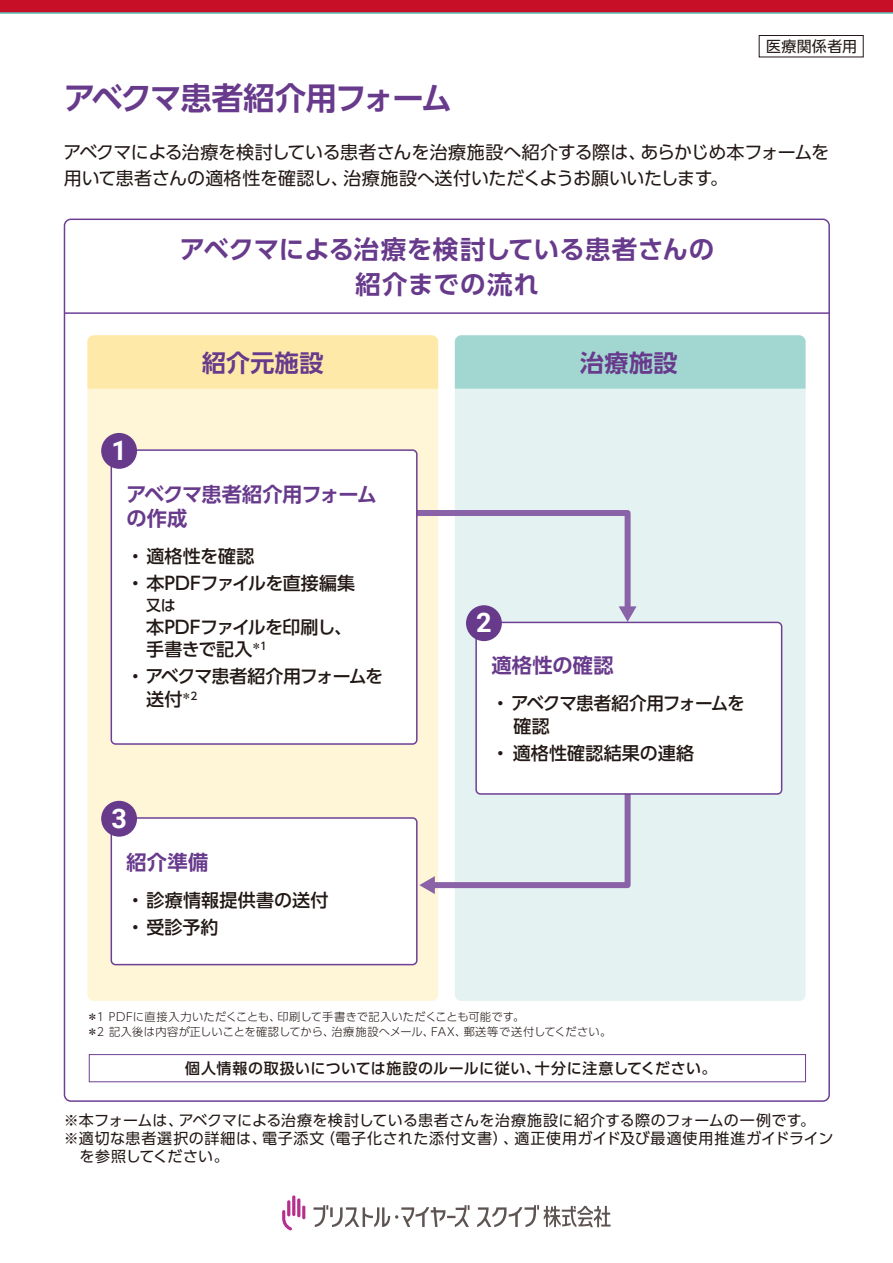
<style>
.page{position:relative;width:893px;height:1263px;background:#fff}
.page>*{position:absolute;margin:0;border:0;box-sizing:border-box;transform-origin:0 0}
.t1{font:700 31.5px "UD Shin Go Pr 6 De";letter-spacing:-.06em;color:#683a8c}
.t2{font:700 27px "Roboto";color:#fff}
.t3{font:700 25.5px/34.5px "UD Shin Go Pr 6 De";letter-spacing:.01em;color:#683a8c;text-align:center}
.t4{font:700 24px "UD Shin Go Pr 6 De";letter-spacing:.02em;color:#683a8c}
.t5{font:700 20.25px/24.3px "UD Shin Go Pro De";letter-spacing:-.05em;color:#683a8c}
.t6{font:700 20.25px "UD Shin Go Pro De";letter-spacing:-.005em;color:#683a8c}
.t7{font:18px/25.5px "UD Shin Go Pr 6";letter-spacing:-.02em;color:#221815}
.t8{font:500 18px/22.5px "UD Shin Go Pro";letter-spacing:-.06em;color:#221815}
.t9{font:500 18px/27px "UD Shin Go Pro";letter-spacing:-.005em;color:#221815}
.t10{font:500 18px/22.5px "UD Shin Go Pro";letter-spacing:-.03em;color:#221815}
.t11{font:500 18px/27px "UD Shin Go Pro";letter-spacing:.015em;color:#221815}
.t12{font:15px/18px "UD Shin Go Pro";letter-spacing:.025em;color:#221815}
.t13{font:500 15px "UD Shin Go Pro";letter-spacing:.035em;color:#221815}
.t14{font:300 11.25px/15px "UD Shin Go Pro";letter-spacing:.01em;color:#221815}
</style>
<div class="page">
<svg style="left:282px;top:1195px;width:23px;height:35px"></svg>
<svg style="left:314px;top:1205px;width:296px;height:22px"></svg>
<div style="left:0;top:0;width:893px;height:13px;background:#c71028"></div>
<hr style="left:0;top:12px;width:893px;height:2px;background:#5abeb6">
<div style="left:455px;top:335px;width:350px;height:666px;background:#e4f3f1;border-radius:6px"></div>
<div style="left:87px;top:335px;width:351px;height:666px;background:#fff5d7;border-radius:6px"></div>
<div style="left:455px;top:335px;width:350px;height:54px;background:#a2d6d0"></div>
<div style="left:87px;top:335px;width:351px;height:54px;background:#ffe9a9"></div>
<hr style="left:64px;top:312px;width:765px;height:2px;background:#6e3f95">
<div style="left:759px;top:35px;width:105px;height:22px;background:#fff;border:1px solid #221815"></div>
<div style="left:89px;top:1054px;width:717px;height:28px;background:#fff;border:1px solid #6e3f95"></div>
<svg style="left:418px;top:510px;width:219px;height:112px"></svg>
<svg style="left:419px;top:795px;width:212px;height:99px"></svg>
<div style="left:111px;top:450px;width:306px;height:294px;background:#fff;border-radius:4px"></div>
<div style="left:111px;top:449px;width:307px;height:296px;border:2px solid #6e3f95;border-radius:4px"></div>
<div style="left:111px;top:818px;width:306px;height:146px;background:#fff;border-radius:4px"></div>
<div style="left:111px;top:817px;width:307px;height:148px;border:2px solid #6e3f95;border-radius:4px"></div>
<div style="left:476px;top:622px;width:306px;height:172px;background:#fff;border-radius:4px"></div>
<div style="left:475px;top:622px;width:307px;height:173px;border:2px solid #6e3f95;border-radius:4px"></div>
<div style="left:466px;top:605px;width:36px;height:36px;background:#683a8c;border-radius:50%"></div>
<div style="left:101px;top:433px;width:36px;height:36px;background:#683a8c;border-radius:50%"></div>
<div style="left:101px;top:801px;width:36px;height:36px;background:#683a8c;border-radius:50%"></div>
<h1 class="t1" style="left:64px;top:72px;width:390px">アベクマ患者紹介用フォーム</h1>
<p class="t12" style="left:766px;top:37px;width:92px">医療関係者用</p>
<p class="t7" style="left:64px;top:139px;width:767px">アベクマによる治療を検討している患者さんを治療施設へ紹介する際は、あらかじめ本フォームを用いて患者さんの適格性を確認し、治療施設へ送付いただくようお願いいたします。</p>
<h3 class="t3" style="left:180px;top:232px;width:536px">アベクマによる治療を検討している患者さんの紹介までの流れ</h3>
<h2 class="t2" style="left:111px;top:431px;width:17px">1</h2>
<h3 class="t4" style="left:202px;top:343px;width:123px">紹介元施設</h3>
<h3 class="t4" style="left:580px;top:343px;width:99px">治療施設</h3>
<h3 class="t5" style="left:127px;top:481px;width:252px">アベクマ患者紹介用フォームの作成</h3>
<p class="t9" style="left:127px;top:542px;width:230px">・適格性を確認<br>・本PDFファイルを直接編集</p>
<p class="t13" style="left:146px;top:593px;width:31px">又は</p>
<p class="t10" style="left:146px;top:615px;width:208px">本PDFファイルを印刷し、手書きで記入<sup>＊1</sup></p>
<p class="t8" style="left:146px;top:665px;width:239px;text-indent:-19px">・アベクマ患者紹介用フォームを送付<sup>＊2</sup></p>
<h2 class="t2" style="left:111px;top:799px;width:17px">3</h2>
<h3 class="t6" style="left:127px;top:845px;width:83px">紹介準備</h3>
<p class="t11" style="left:127px;top:886px;width:203px">・診療情報提供書の送付・受診予約</p>
<h2 class="t2" style="left:476px;top:603px;width:17px">2</h2>
<h3 class="t6" style="left:491px;top:649px;width:124px">適格性の確認</h3>
<p class="t8" style="left:513px;top:692px;width:233px;text-indent:-22px">・アベクマ患者紹介用フォームを確認</p>
<p class="t9" style="left:491px;top:739px;width:204px">・適格性確認結果の連絡</p>
<p class="t14" style="left:87px;top:1009px;width:526px">＊1 PDFに直接入力いただくことも、印刷して手書きで記入いただくことも可能です。<br>＊2 記入後は内容が正しいことを確認してから、治療施設へメール、FAX、郵送等で送付してください。</p>
<p class="t13" style="left:185px;top:1056px;width:533px">個人情報の取扱いについては施設のルールに従い、十分に注意してください。</p>
<p class="t12" style="left:64px;top:1111px;width:771px">※本フォームは、アベクマによる治療を検討している患者さんを治療施設に紹介する際のフォームの一例です。※適切な患者選択の詳細は、電子添文（電子化された添付文書）、適正使用ガイド及び最適使用推進ガイドライン　を参照してください。</p>
</div>
